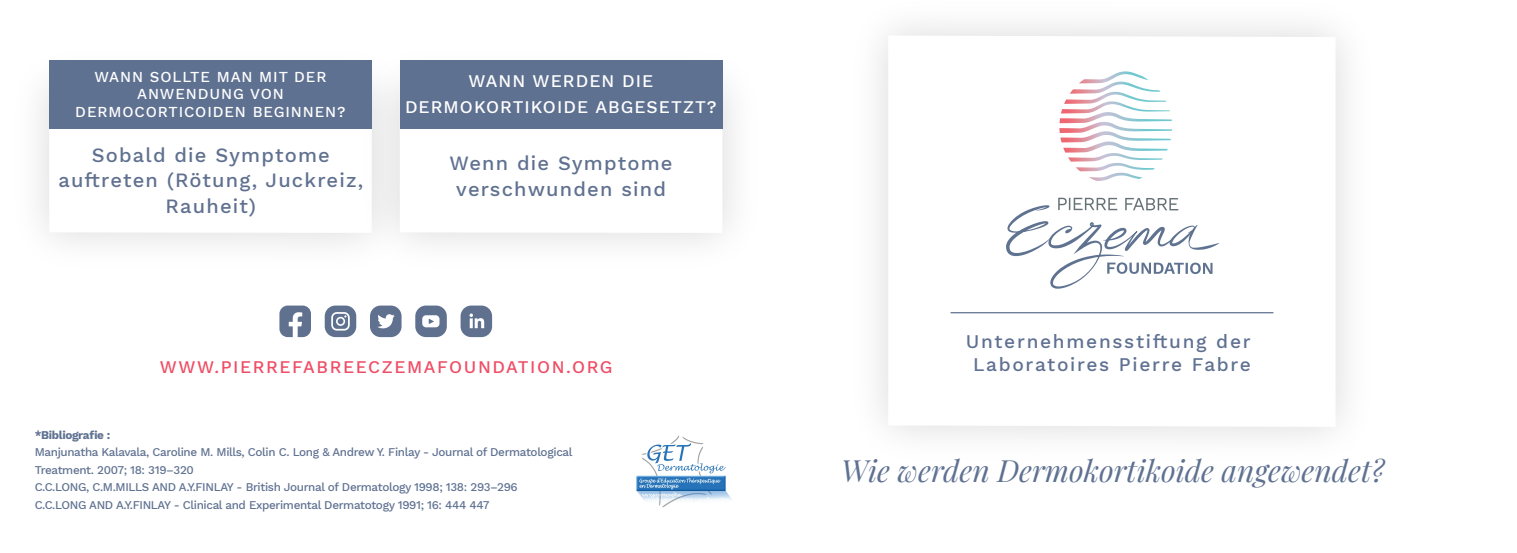
<style>
.page{position:relative;width:1517px;height:553px;background:#fff}
.page>*{position:absolute;margin:0;border:0;box-sizing:border-box;transform-origin:0 0}
.t1{font:italic 30px "Playfair Display";color:#5f7191}
.t2{font:500 20px/25.5px "Work Sans";letter-spacing:.06em;color:#607190;text-align:center}
.t3{font:500 19px/23px "Work Sans";letter-spacing:.09em;color:#5f7191;text-align:center}
.t4{font:500 17.5px/25.5px "Work Sans";letter-spacing:.06em;color:#fff;text-align:center}
.t5{font:500 17.5px "Work Sans";letter-spacing:.09em;color:#ef4d65}
.t6{font:500 15px/17.5px "Work Sans";letter-spacing:.06em;color:#fff;text-align:center}
.t7{font:500 11.75px/17.5px "Work Sans";letter-spacing:-.03em;color:#5f7191}
.t8{font:700 11.75px "Work Sans";letter-spacing:-.03em;color:#5f7191}
</style>
<div class="page">
<svg style="left:888px;top:36px;width:447px;height:391px"></svg>
<hr style="left:950px;top:312px;width:323px;height:1px;background:#5f7191">
<img style="left:345px;top:60px;width:389px;height:196px">
<div style="left:400px;top:85px;width:322px;height:148px;background:#fff"></div>
<svg style="left:1059px;top:71px;width:113px;height:110px"></svg>
<svg style="left:1006px;top:198px;width:213px;height:91px"></svg>
<div style="left:49px;top:60px;width:323px;height:69px;background:#5f7191"></div>
<img style="left:636px;top:435px;width:96px;height:73px">
<svg style="left:370px;top:305px;width:31px;height:32px"></svg>
<svg style="left:415px;top:305px;width:32px;height:32px"></svg>
<svg style="left:325px;top:305px;width:31px;height:32px"></svg>
<svg style="left:279px;top:305px;width:32px;height:32px"></svg>
<svg style="left:460px;top:305px;width:32px;height:32px"></svg>
<div style="left:400px;top:60px;width:322px;height:69px;background:#5f7191"></div>
<p class="t6" style="left:75px;top:68px;width:272px">WANN SOLLTE MAN MIT DER<br>ANWENDUNG VON<br>DERMOCORTICOIDEN BEGINNEN?</p>
<h3 class="t4" style="left:405px;top:69px;width:313px">WANN WERDEN DIE<br>DERMOKORTIKOIDE ABGESETZT?</h3>
<h2 class="t2" style="left:58px;top:143px;width:306px">Sobald die Symptome auftreten (Rötung, Juckreiz,<br>Rauheit)</h2>
<h2 class="t2" style="left:450px;top:151px;width:224px">Wenn die Symptome verschwunden sind</h2>
<h3 class="t5" style="left:160px;top:356px;width:454px">WWW.PIERREFABREECZEMAFOUNDATION.ORG</h3>
<p class="t8" style="left:35px;top:428px;width:77px">*Bibliografie :</p>
<p class="t7" style="left:35px;top:444px;width:539px">Manjunatha Kalavala, Caroline M. Mills, Colin C. Long &amp; Andrew Y. Finlay - Journal of Dermatological Treatment. 2007; 18: 319–320<br>C.C.LONG, C.M.MILLS AND A.Y.FINLAY - British Journal of Dermatology 1998; 138: 293–296<br>C.C.LONG AND A.Y.FINLAY - Clinical and Experimental Dermatotogy 1991; 16: 444 447</p>
<h3 class="t3" style="left:966px;top:331px;width:287px">Unternehmensstiftung der<br>Laboratoires Pierre Fabre</h3>
<h1 class="t1" style="left:841px;top:447px;width:545px">Wie werden Dermokortikoide angewendet?</h1>
</div>
